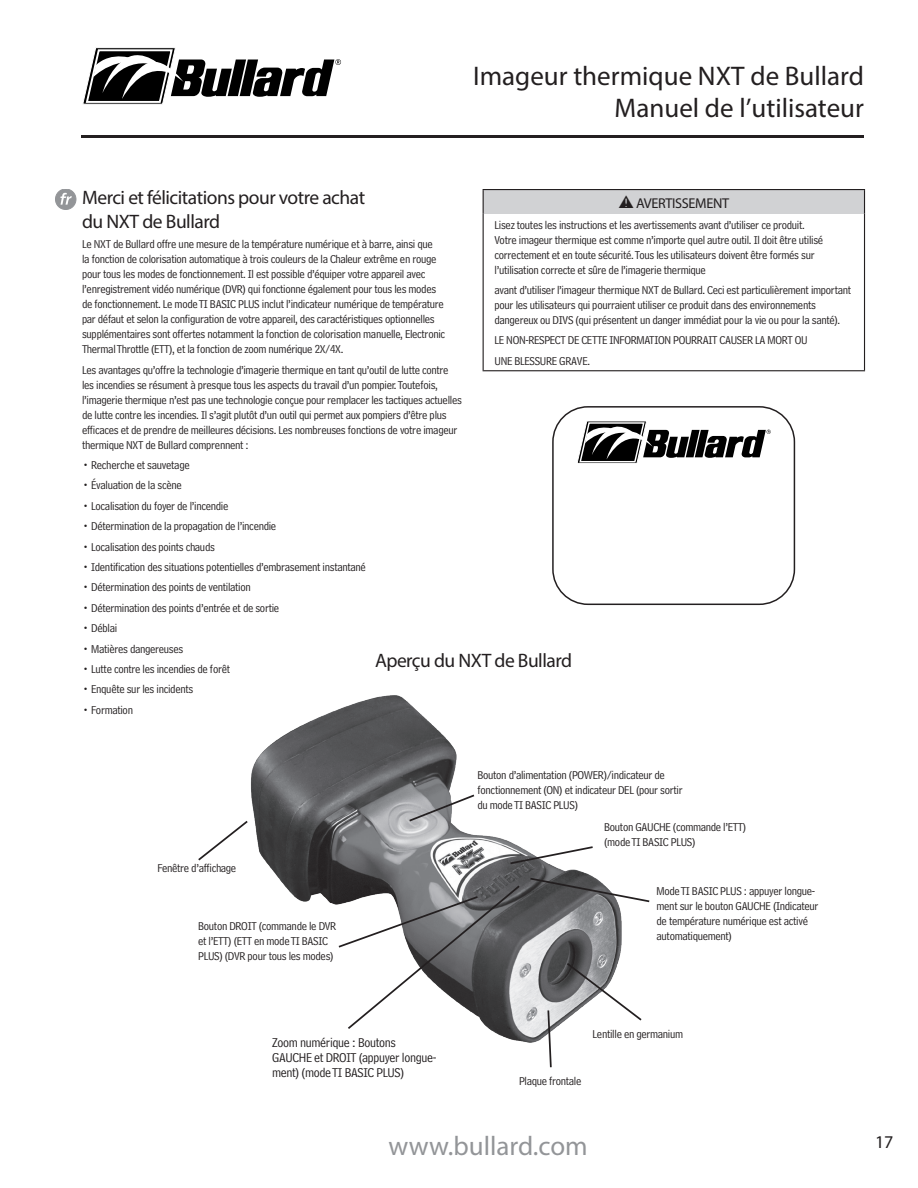
<style>
.page{position:relative;width:918px;height:1188px;background:#fff}
.page>*{position:absolute;margin:0;border:0;box-sizing:border-box;transform-origin:0 0}
.t1{font:27px "Myriad Pro";color:#231f20}
.t2{font:27px "Myriad Pro";color:#939598}
.t3{font:19.5px/23.4px "Myriad Pro";letter-spacing:-.025em;color:#231f20}
.t4{font:18px "Myriad Pro";color:#231f20}
.t5{font:14.25px "Myriad Pro";letter-spacing:-.025em;color:#231f20}
.t6{font:13.5px/15px "Bell Centennial Address";letter-spacing:-.025em;color:#231f20}
.t7{font:12px/15px "Bell Centennial Address";letter-spacing:-.025em;color:#231f20}
</style>
<div class="page">
<div style="left:483px;top:190px;width:382px;height:24px;background:#d1d2d4"></div>
<hr style="left:483px;top:189px;width:382px;height:1px;background:#231f20">
<svg style="left:483px;top:190px;width:1px;height:24px"></svg>
<svg style="left:864px;top:190px;width:1px;height:24px"></svg>
<hr style="left:483px;top:214px;width:1px;height:156px;background:#231f20">
<hr style="left:864px;top:214px;width:1px;height:156px;background:#231f20">
<hr style="left:483px;top:370px;width:382px;height:1px;background:#231f20">
<svg style="left:83px;top:47px;width:258px;height:57px"></svg>
<hr style="left:81px;top:135px;width:783px;height:3px;background:#231f20">
<div style="left:55px;top:189px;width:21px;height:21px;background:#939598;border-radius:50%"></div>
<div style="left:55px;top:189px;width:21px;height:21px;border:1px solid #939598;border-radius:50%"></div>
<svg style="left:60px;top:193px;width:12px;height:12px"></svg>
<img style="left:250px;top:695px;width:372px;height:348px">
<svg style="left:198px;top:821px;width:50px;height:40px"></svg>
<svg style="left:407px;top:793px;width:69px;height:30px"></svg>
<svg style="left:546px;top:1009px;width:7px;height:59px"></svg>
<svg style="left:565px;top:961px;width:77px;height:61px"></svg>
<svg style="left:337px;top:884px;width:185px;height:147px"></svg>
<svg style="left:528px;top:877px;width:122px;height:26px"></svg>
<svg style="left:508px;top:845px;width:87px;height:20px"></svg>
<div style="left:552px;top:406px;width:243px;height:199px;border:2px solid #231f20;border-radius:35px"></div>
<svg style="left:577px;top:421px;width:194px;height:43px"></svg>
<p class="t1" style="left:473px;top:59px;width:392px">Imageur thermique NXT de Bullard</p>
<p class="t1" style="left:615px;top:91px;width:251px">Manuel de l’utilisateur</p>
<p class="t3" style="left:82px;top:186px;width:285px">Merci et félicitations pour votre achat du NXT de Bullard</p>
<p class="t7" style="left:82px;top:237px;width:365px">Le NXT de Bullard offre une mesure de la température numérique et à barre, ainsi que<br>la fonction de colorisation automatique à trois couleurs de la Chaleur extrême en rouge pour tous les modes de fonctionnement. Il est possible d’équiper votre appareil avec l’enregistrement vidéo numérique (DVR) qui fonctionne également pour tous les modes de fonctionnement. Le mode TI BASIC PLUS inclut l’indicateur numérique de température par défaut et selon la configuration de votre appareil, des caractéristiques optionnelles supplémentaires sont offertes notamment la fonction de colorisation manuelle, Electronic Thermal Throttle (ETT), et la fonction de zoom numérique 2X/4X.</p>
<p class="t7" style="left:82px;top:362px;width:381px">Les avantages qu’offre la technologie d’imagerie thermique en tant qu’outil de lutte contre les incendies se résument à presque tous les aspects du travail d’un pompier. Toutefois, l’imagerie thermique n’est pas une technologie conçue pour remplacer les tactiques actuelles de lutte contre les incendies. Il s’agit plutôt d’un outil qui permet aux pompiers d’être plus efficaces et de prendre de meilleures décisions. Les nombreuses fonctions de votre imageur thermique NXT de Bullard comprennent :</p>
<p class="t7" style="left:82px;top:457px;width:109px">• Recherche et sauvetage</p>
<p class="t7" style="left:82px;top:478px;width:101px">• Évaluation de la scène</p>
<p class="t7" style="left:82px;top:498px;width:148px">• Localisation du foyer de l’incendie</p>
<p class="t7" style="left:82px;top:519px;width:196px">• Détermination de la propagation de l’incendie</p>
<p class="t7" style="left:82px;top:539px;width:134px">• Localisation des points chauds</p>
<p class="t7" style="left:82px;top:559px;width:285px">• Identification des situations potentielles d’embrasement instantané</p>
<p class="t7" style="left:82px;top:580px;width:170px">• Détermination des points de ventilation</p>
<p class="t7" style="left:82px;top:600px;width:199px">• Détermination des points d’entrée et de sortie</p>
<p class="t7" style="left:82px;top:621px;width:37px">• Déblai</p>
<p class="t7" style="left:82px;top:641px;width:103px">• Matières dangereuses</p>
<p class="t7" style="left:82px;top:661px;width:150px">• Lutte contre les incendies de forêt</p>
<p class="t7" style="left:82px;top:682px;width:113px">• Enquête sur les incidents</p>
<p class="t7" style="left:82px;top:702px;width:52px">• Formation</p>
<p class="t5" style="left:636px;top:194px;width:94px">AVERTISSEMENT</p>
<p class="t7" style="left:495px;top:217px;width:330px">Lisez toutes les instructions et les avertissements avant d’utiliser ce produit.<br>Votre imageur thermique est comme n’importe quel autre outil. Il doit être utilisé correctement et en toute sécurité. Tous les utilisateurs doivent être formés sur l’utilisation correcte et sûre de l’imagerie thermique</p>
<p class="t7" style="left:495px;top:283px;width:358px">avant d’utiliser l’imageur thermique NXT de Bullard. Ceci est particulièrement important pour les utilisateurs qui pourraient utiliser ce produit dans des environnements dangereux ou DIVS (qui présentent un danger immédiat pour la vie ou pour la santé).</p>
<p class="t7" style="left:495px;top:333px;width:315px">LE NON-RESPECT DE CETTE INFORMATION POURRAIT CAUSER LA MORT OU</p>
<p class="t7" style="left:495px;top:353px;width:97px">UNE BLESSURE GRAVE.</p>
<p class="t3" style="left:375px;top:648px;width:199px">Aperçu du NXT de Bullard</p>
<p class="t7" style="left:477px;top:768px;width:207px">Bouton d’alimentation (POWER)/indicateur de fonctionnement (ON) et indicateur DEL (pour sortir du mode TI BASIC PLUS)</p>
<p class="t7" style="left:157px;top:861px;width:80px">Fenêtre d’affichage</p>
<p class="t7" style="left:198px;top:919px;width:140px">Bouton DROIT (commande le DVR et l’ETT) (ETT en mode TI BASIC<br>PLUS) (DVR pour tous les modes)</p>
<p class="t7" style="left:604px;top:820px;width:144px">Bouton GAUCHE (commande l’ETT) (mode TI BASIC PLUS)</p>
<p class="t7" style="left:657px;top:884px;width:163px">Mode TI BASIC PLUS : appuyer longue&shy;ment sur le bouton GAUCHE (Indicateur de température numérique est activé automatiquement)</p>
<p class="t6" style="left:272px;top:1035px;width:166px">Zoom numérique : Boutons<br>GAUCHE et DROIT (appuyer longue&shy;ment) (mode TI BASIC PLUS)</p>
<p class="t7" style="left:593px;top:1026px;width:92px">Lentille en germanium</p>
<p class="t7" style="left:519px;top:1074px;width:64px">Plaque frontale</p>
<p class="t2" style="left:389px;top:1130px;width:201px">www.bullard.com</p>
<p class="t4" style="left:875px;top:1131px;width:20px">17</p>
</div>
